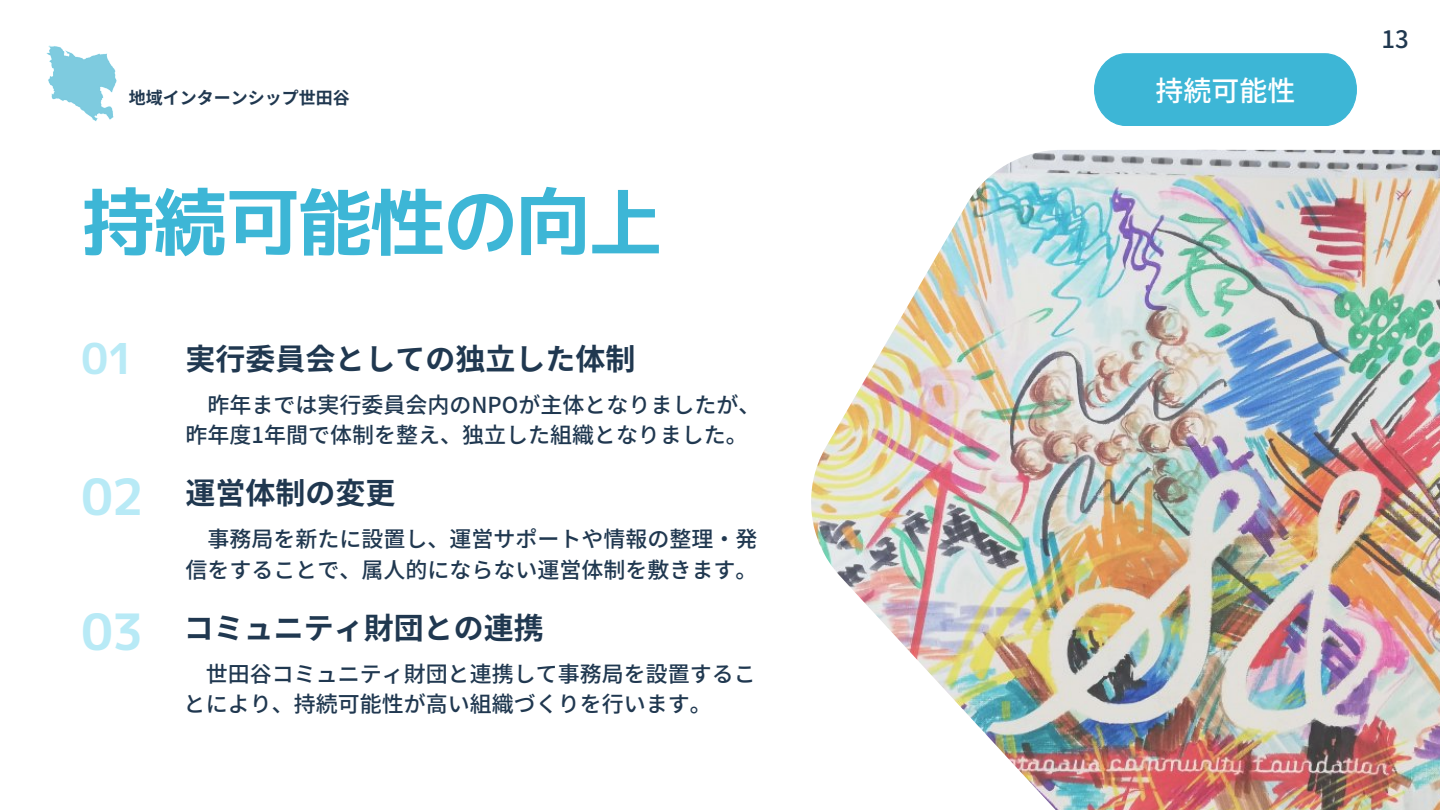
<style>
.page{position:relative;width:1440px;height:810px;background:#fff}
.page>*{position:absolute;margin:0;border:0;box-sizing:border-box;transform-origin:0 0}
.t1{font:74px "mplus 1 p bold";letter-spacing:-.02em;color:#3db6d6}
.t2{font:50px "mplus 1 p bold";color:#b8eaf6}
.t3{font:42.5px "mplus 1 p bold";color:#b8eaf6}
.t4{font:700 30px "Source Han Sans JP";color:#203850}
.t5{font:500 28px "Source Han Sans JP";color:#fff}
.t6{font:500 24px "Source Han Sans JP";color:#203850}
.t7{font:500 22px/30.8px "Source Han Sans JP";color:#203850}
.t8{font:700 17px "Source Han Sans JP";color:#203850}
</style>
<div class="page">
<img style="left:811px;top:150px;width:629px;height:660px">
<div style="left:1094px;top:53px;width:263px;height:73px;background:#3db6d6"></div>
<img style="left:46px;top:45px;width:71px;height:77px">
<p class="t8" style="left:129px;top:85px;width:221px">地域インターンシップ世田谷</p>
<p class="t1" style="left:81px;top:169px;width:583px">持続可能性の向上</p>
<p class="t3" style="left:81px;top:328px;width:55px">01</p>
<p class="t4" style="left:186px;top:335px;width:451px">実行委員会としての独立した体制</p>
<p class="t7" style="left:186px;top:388px;width:576px;text-indent:22px">昨年までは実行委員会内のNPOが主体となりましたが、昨年度1年間で体制を整え、独立した組織となりました。</p>
<p class="t2" style="left:81px;top:461px;width:64px">02</p>
<p class="t4" style="left:186px;top:469px;width:211px">運営体制の変更</p>
<p class="t7" style="left:186px;top:522px;width:573px;text-align:right">事務局を新たに設置し、運営サポートや情報の整理・発信をすることで、属人的にならない運営体制を敷きます。</p>
<p class="t2" style="left:81px;top:596px;width:64px">03</p>
<p class="t4" style="left:184px;top:604px;width:361px">コミュニティ財団との連携</p>
<p class="t7" style="left:184px;top:657px;width:573px;text-indent:22px">世田谷コミュニティ財団と連携して事務局を設置することにより、持続可能性が高い組織づくりを行います。</p>
<p class="t5" style="left:1156px;top:68px;width:141px">持続可能性</p>
<p class="t6" style="left:1382px;top:20px;width:29px">13</p>
</div>
